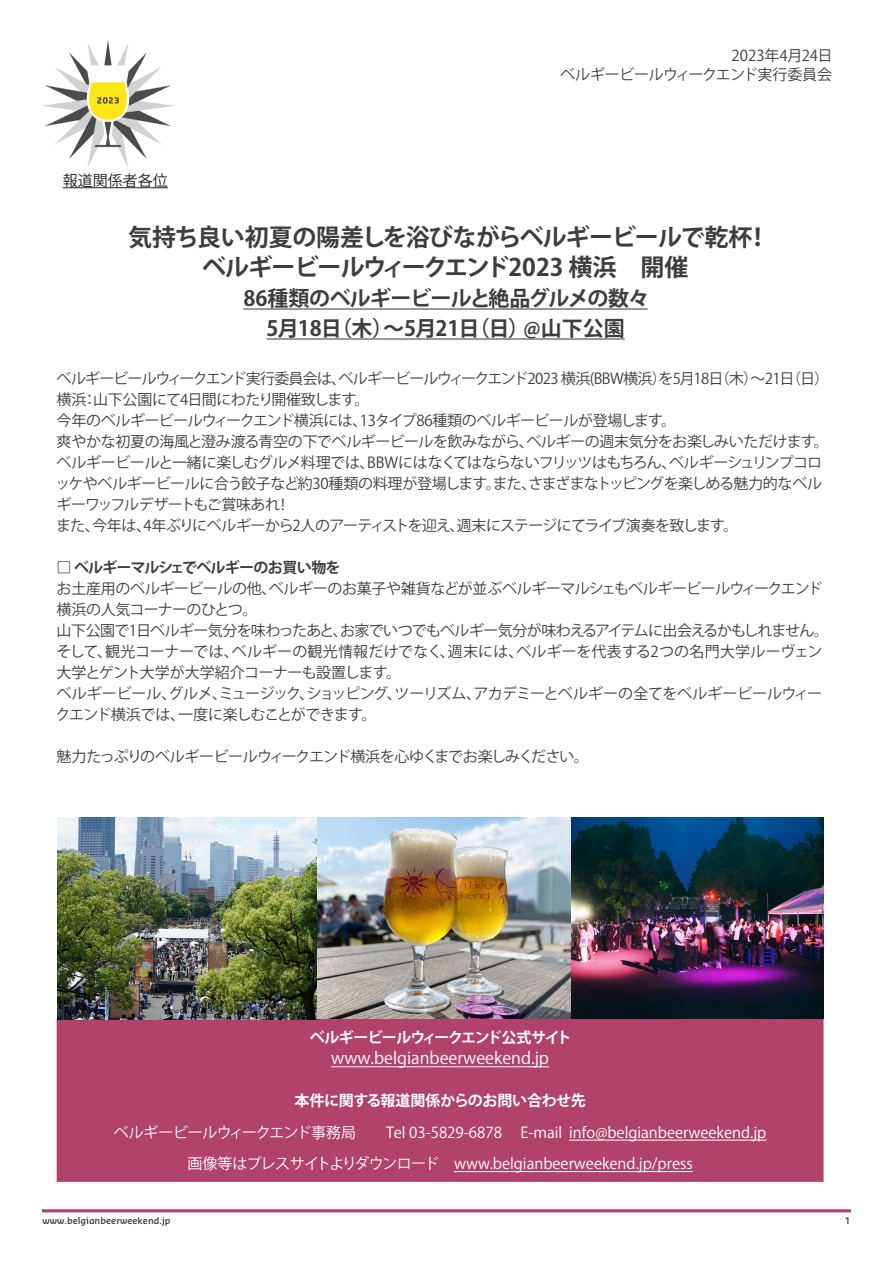
<style>
.page{position:relative;width:893px;height:1263px;background:#fff}
.page>*{position:absolute;margin:0;border:0;box-sizing:border-box;transform-origin:0 0}
.t1{font:700 24px "Koz Go Pro";letter-spacing:-.04em;color:#3e3e3f}
.t2{font:700 21px "Koz Go Pro";letter-spacing:-.03em;color:#3e3e3f}
.t3{font:16.5px "Koz Go Pro";color:#fff}
.t4{font:15px/21px "Koz Go Pro";letter-spacing:-.04em;color:#3e3e3f}
.t5{font:15px/21px "Koz Go Pro";letter-spacing:-.06em;color:#3e3e3f}
.t6{font:15px "Koz Go Pro";color:#fff}
.t7{font:15px/21px "Koz Go Pro";color:#3e3e3f}
.t8{font:15px "Koz Go Pro";letter-spacing:-.02em;color:#3e3e3f}
.t9{font:700 15px "Koz Go Pro";letter-spacing:-.06em;color:#3e3e3f}
.t10{font:700 15px "Koz Go Pro";letter-spacing:-.02em;color:#fff}
.t11{font:700 15px "Koz Go Pro";letter-spacing:-.065em;color:#fff}
.t12{font:15px "Koz Go Pro";color:#231f20}
.t13{font:600 9px "Sansa Pro";color:#3e3e3f}
</style>
<div class="page">
<div style="left:42px;top:1209px;width:809px;height:3px;background:#b9426e;border:1px solid #af436b"></div>
<img style="left:43px;top:40px;width:130px;height:128px">
<hr style="left:243px;top:308px;width:405px;height:1px;background:#3e3e3f">
<hr style="left:266px;top:338px;width:359px;height:1px;background:#3e3e3f">
<hr style="left:63px;top:187px;width:105px;height:1px;background:#231f20">
<div style="left:57px;top:1019px;width:766px;height:162px;background:#b1436b"></div>
<hr style="left:331px;top:1066px;width:218px;height:1px;background:#fff">
<hr style="left:569px;top:1140px;width:197px;height:1px;background:#fff">
<hr style="left:454px;top:1171px;width:239px;height:1px;background:#fff">
<div style="left:57px;top:1019px;width:767px;height:163px;border:2px solid #b1436b"></div>
<img style="left:316px;top:818px;width:255px;height:200px">
<img style="left:58px;top:817px;width:258px;height:202px">
<img style="left:571px;top:818px;width:253px;height:201px">
<p class="t12" style="left:63px;top:170px;width:107px">報道関係者各位</p>
<p class="t7" style="left:731px;top:45px;width:103px">2023年4月24日</p>
<p class="t8" style="left:560px;top:65px;width:273px">ベルギービールウィークエンド実行委員会</p>
<p class="t1" style="left:128px;top:222px;width:643px">気持ち良い初夏の陽差しを浴びながらベルギービールで乾杯！</p>
<p class="t1" style="left:202px;top:252px;width:488px">ベルギービールウィークエンド2023 横浜　開催</p>
<p class="t2" style="left:243px;top:285px;width:407px">86種類のベルギービールと絶品グルメの数々</p>
<p class="t2" style="left:266px;top:315px;width:360px">5月18日（木）〜5月21日（日）@山下公園</p>
<p class="t5" style="left:57px;top:369px;width:774px">ベルギービールウィークエンド実行委員会は、ベルギービールウィークエンド2023 横浜(BBW横浜）を5月18日（木）〜21日（日）横浜：山下公園にて4日間にわたり開催致します。</p>
<p class="t4" style="left:57px;top:411px;width:621px">今年のベルギービールウィークエンド横浜には、13タイプ86種類のベルギービールが登場します。</p>
<p class="t8" style="left:57px;top:432px;width:774px">爽やかな初夏の海風と澄み渡る青空の下でベルギービールを飲みながら、ベルギーの週末気分をお楽しみいただけます。</p>
<p class="t4" style="left:55px;top:453px;width:768px;text-align:justify">ベルギービールと一緒に楽しむグルメ料理では、BBWにはなくてはならないフリッツはもちろん、ベルギーシュリンプコロッケやベルギービールに合う餃子など約30種類の料理が登場します。また、さまざまなトッピングを楽しめる魅力的なベルギーワッフルデザートもご賞味あれ！</p>
<p class="t5" style="left:56px;top:516px;width:684px">また、今年は、4年ぶりにベルギーから2人のアーティストを迎え、週末にステージにてライブ演奏を致します。</p>
<p class="t9" style="left:57px;top:558px;width:285px">□ ベルギーマルシェでベルギーのお買い物を</p>
<p class="t4" style="left:57px;top:579px;width:767px">お土産用のベルギービールの他、ベルギーのお菓子や雑貨などが並ぶベルギーマルシェもベルギービールウィークエンド横浜の人気コーナーのひとつ。</p>
<p class="t4" style="left:57px;top:621px;width:774px">山下公園で1日ベルギー気分を味わったあと、お家でいつでもベルギー気分が味わえるアイテムに出会えるかもしれません。</p>
<p class="t7" style="left:56px;top:642px;width:767px">そして、観光コーナーでは、ベルギーの観光情報だけでなく、週末には、ベルギーを代表する2つの名門大学ルーヴェン大学とゲント大学が大学紹介コーナーも設置します。</p>
<p class="t4" style="left:56px;top:684px;width:768px">ベルギービール、グルメ、ミュージック、ショッピング、ツーリズム、アカデミーとベルギーの全てをベルギービールウィークエンド横浜では、一度に楽しむことができます。</p>
<p class="t5" style="left:57px;top:747px;width:534px">魅力たっぷりのベルギービールウィークエンド横浜を心ゆくまでお楽しみください。</p>
<p class="t11" style="left:310px;top:1028px;width:263px">ベルギービールウィークエンド公式サイト</p>
<p class="t3" style="left:331px;top:1048px;width:219px">www.belgianbeerweekend.jp</p>
<p class="t10" style="left:294px;top:1091px;width:293px">本件に関する報道関係からのお問い合わせ先</p>
<p class="t6" style="left:114px;top:1123px;width:654px">ベルギービールウィークエンド事務局　　Tel 03-5829-6878 　E-mail info@belgianbeerweekend.jp</p>
<p class="t6" style="left:187px;top:1154px;width:507px">画像等はプレスサイトよりダウンロード　www.belgianbeerweekend.jp/press</p>
<p class="t13" style="left:43px;top:1215px;width:130px">www.belgianbeerweekend.jp</p>
<p class="t13" style="left:845px;top:1215px;width:7px">1</p>
</div>
